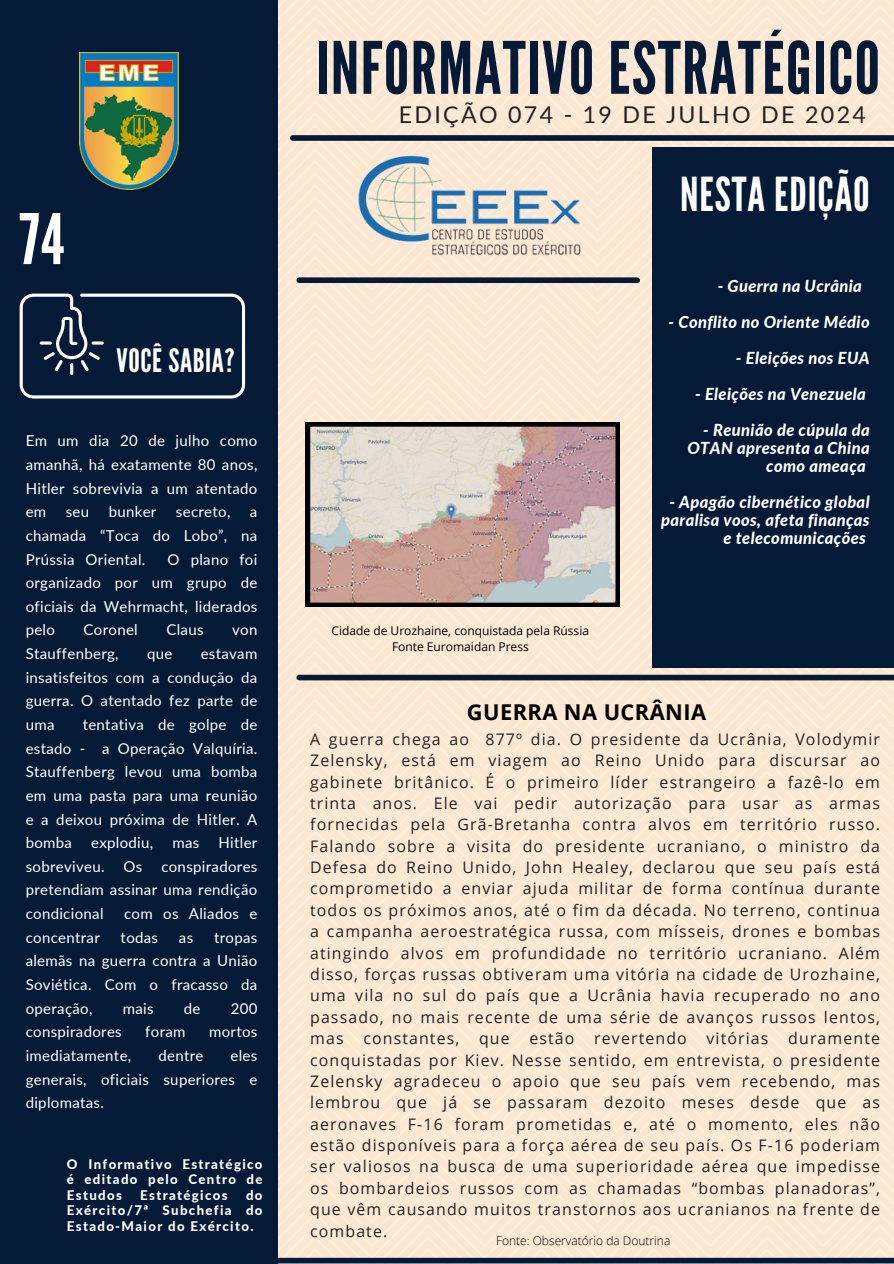
<style>
.page{position:relative;width:894px;height:1264px;background:#fff}
.page>*{position:absolute;margin:0;border:0;box-sizing:border-box;transform-origin:0 0}
.t1{font:72px "League Gothic";letter-spacing:.02em;color:#051a37}
.t2{font:69.45px "League Gothic";color:#fff}
.t3{font:46.8px "League Gothic";letter-spacing:.02em;color:#fff}
.t4{font:32.25px "League Gothic";letter-spacing:.02em;color:#fff}
.t5{font:23.1px "Lato";letter-spacing:.1em;color:#222}
.t6{font:700 21.75px "Open Sans";letter-spacing:.02em;color:#000}
.t7{font:italic 800 16.5px/18px "Lato";letter-spacing:.02em;color:#fff;text-align:right}
.t8{font:15.9px/21.3px "Open Sans";letter-spacing:.07em;color:#222;text-align:justify}
.t9{font:15px/23.7px "Lato";letter-spacing:.02em;color:#fff;text-align:justify}
.t10{font:800 13.2px/15.5px "Lato";letter-spacing:.1em;color:#fff;text-align:justify}
.t11{font:12px "Open Sans";color:#000}
.t12{font:300 12px "Open Sans";color:#000}
</style>
<div class="page">
<img style="left:277px;top:0;width:616px;height:1257px">
<div style="left:0;top:0;width:277px;height:1263px;background:#051a37"></div>
<div style="left:652px;top:148px;width:241px;height:519px;background:#051a37"></div>
<div style="left:299px;top:674px;width:594px;height:6px;background:#051a37"></div>
<div style="left:260px;top:1257px;width:633px;height:6px;background:#051a37"></div>
<div style="left:293px;top:135px;width:600px;height:6px;background:#051a37"></div>
<img style="left:79px;top:52px;width:99px;height:138px">
<div style="left:299px;top:277px;width:338px;height:6px;background:#051a37"></div>
<img style="left:347px;top:142px;width:239px;height:128px">
<svg style="left:20px;top:293px;width:225px;height:105px"></svg>
<svg style="left:305px;top:422px;width:314px;height:184px"></svg>
<p class="t2" style="left:19px;top:199px;width:46px">74</p>
<h1 class="t4" style="left:116px;top:342px;width:120px">VOCÊ SABIA?</h1>
<p class="t9" style="left:26px;top:428px;width:233px">Em um dia 20 de julho como amanhã, há exatamente 80 anos, Hitler sobrevivia a um atentado em</p>
<p class="t9" style="left:66px;top:499px;width:25px">seu</p>
<p class="t9" style="left:109px;top:499px;width:49px">bunker</p>
<p class="t9" style="left:176px;top:499px;width:56px">secreto,</p>
<p class="t9" style="left:26px;top:499px;width:233px;text-indent:224px">a chamada “Toca do Lobo”, na Prússia Oriental.</p>
<p class="t9" style="left:26px;top:547px;width:233px;text-indent:142px">O plano foi organizado por um grupo de oficiais da Wehrmacht, liderados pelo</p>
<p class="t9" style="left:84px;top:617px;width:56px">Coronel</p>
<p class="t9" style="left:166px;top:617px;width:39px">Claus</p>
<p class="t9" style="left:232px;top:617px;width:27px">von</p>
<p class="t9" style="left:26px;top:641px;width:94px">Stauffenberg,</p>
<p class="t9" style="left:147px;top:641px;width:27px">que</p>
<p class="t9" style="left:26px;top:641px;width:233px;text-indent:175px">estavam insatisfeitos com a condução da guerra. O atentado fez parte de uma</p>
<p class="t9" style="left:26px;top:712px;width:233px;text-indent:57px">tentativa de golpe de estado - a Operação Valquíria.<br>Stauffenberg levou uma bomba em uma pasta para uma reunião e a deixou próxima de Hitler. A bomba</p>
<p class="t9" style="left:91px;top:830px;width:64px">explodiu,</p>
<p class="t9" style="left:172px;top:830px;width:28px">mas</p>
<p class="t9" style="left:218px;top:830px;width:40px">Hitler</p>
<p class="t9" style="left:26px;top:854px;width:80px">sobreviveu.</p>
<p class="t9" style="left:123px;top:854px;width:20px">Os</p>
<p class="t9" style="left:26px;top:854px;width:233px;text-indent:136px">conspiradores pretendiam assinar uma rendição condicional</p>
<p class="t9" style="left:124px;top:901px;width:135px">com os Aliados e</p>
<p class="t9" style="left:26px;top:925px;width:76px">concentrar</p>
<p class="t9" style="left:121px;top:925px;width:39px">todas</p>
<p class="t9" style="left:179px;top:925px;width:16px">as</p>
<p class="t9" style="left:26px;top:925px;width:233px;text-indent:188px">tropas alemãs na guerra contra a União Soviética. Com o fracasso da operação,</p>
<p class="t9" style="left:123px;top:995px;width:32px">mais</p>
<p class="t9" style="left:184px;top:995px;width:18px">de</p>
<p class="t9" style="left:230px;top:995px;width:28px">200</p>
<p class="t9" style="left:26px;top:1019px;width:97px">conspiradores</p>
<p class="t9" style="left:145px;top:1019px;width:42px">foram</p>
<p class="t9" style="left:209px;top:1019px;width:50px">mortos</p>
<p class="t9" style="left:26px;top:1043px;width:107px">imediatamente,</p>
<p class="t9" style="left:158px;top:1043px;width:47px">dentre</p>
<p class="t9" style="left:26px;top:1043px;width:233px;text-indent:205px">eles generais, oficiais superiores e diplomatas.</p>
<h6 class="t10" style="left:67px;top:1155px;width:197px">O Informativo Estratégico é editado pelo Centro de Estudos</h6>
<h6 class="t10" style="left:67px;top:1186px;width:197px;text-indent:179px">do Exército/7ª Subchefia do Estado-Maior do Exército.</h6>
<h6 class="t10" style="left:140px;top:1186px;width:89px">Estratégicos</h6>
<p class="t1" style="left:316px;top:26px;width:565px">INFORMATIVO ESTRATÉGICO</p>
<p class="t5" style="left:398px;top:100px;width:468px">EDIÇÃO 074 - 19 DE JULHO DE 2024</p>
<h5 class="t3" style="left:680px;top:167px;width:191px">NESTA EDIÇÃO</h5>
<p class="t11" style="left:331px;top:622px;width:259px">Cidade de Urozhaine, conquistada pela Rússia</p>
<p class="t11" style="left:392px;top:638px;width:138px">Fonte Euromaidan Press</p>
<p class="t7" style="left:717px;top:277px;width:146px">- Guerra na Ucrânia</p>
<p class="t7" style="left:668px;top:313px;width:202px">- Conflito no Oriente Médio</p>
<h2 class="t7" style="left:735px;top:349px;width:135px">- Eleições nos EUA</h2>
<h6 class="t7" style="left:695px;top:385px;width:172px">- Eleições na Venezuela</h6>
<h6 class="t7" style="left:687px;top:421px;width:184px">- Reunião de cúpula da<br>OTAN apresenta a China como ameaça</h6>
<h6 class="t7" style="left:661px;top:493px;width:210px">- Apagão cibernético global paralisa voos, afeta finanças e telecomunicações</h6>
<p class="t6" style="left:466px;top:697px;width:241px">GUERRA NA UCRÂNIA</p>
<h3 class="t8" style="left:310px;top:728px;width:571px">A guerra chega ao 877º dia. O presidente da Ucrânia, Volodymir Zelensky, está em viagem ao Reino Unido para discursar ao gabinete britânico. É o primeiro líder estrangeiro a fazê-lo em trinta anos. Ele vai pedir autorização para usar as armas fornecidas pela Grã-Bretanha contra alvos em território russo.<br>Falando sobre a visita do presidente ucraniano, o ministro da Defesa do Reino Unido, John Healey, declarou que seu país está comprometido a enviar ajuda militar de forma contínua durante todos os próximos anos, até o fim da década. No terreno, continua a campanha aeroestratégica russa, com mísseis, drones e bombas atingindo alvos em profundidade no território ucraniano. Além disso, forças russas obtiveram uma vitória na cidade de Urozhaine, uma vila no sul do país que a Ucrânia havia recuperado no ano passado, no mais recente de uma série de avanços russos lentos, mas constantes, que estão revertendo vitórias duramente conquistadas por Kiev. Nesse sentido, em entrevista, o presidente Zelensky agradeceu o apoio que seu país vem recebendo, mas lembrou que já se passaram dezoito meses desde que as aeronaves F-16 foram prometidas e, até o momento, eles não estão disponíveis para a força aérea de seu país. Os F-16 poderiam ser valiosos na busca de uma superioridade aérea que impedisse os bombardeios russos com as chamadas “bombas planadoras”, que vêm causando muitos transtornos aos ucranianos na frente de combate.</h3>
<h6 class="t12" style="left:496px;top:1231px;width:176px">Fonte: Observatório da Doutrina</h6>
</div>
